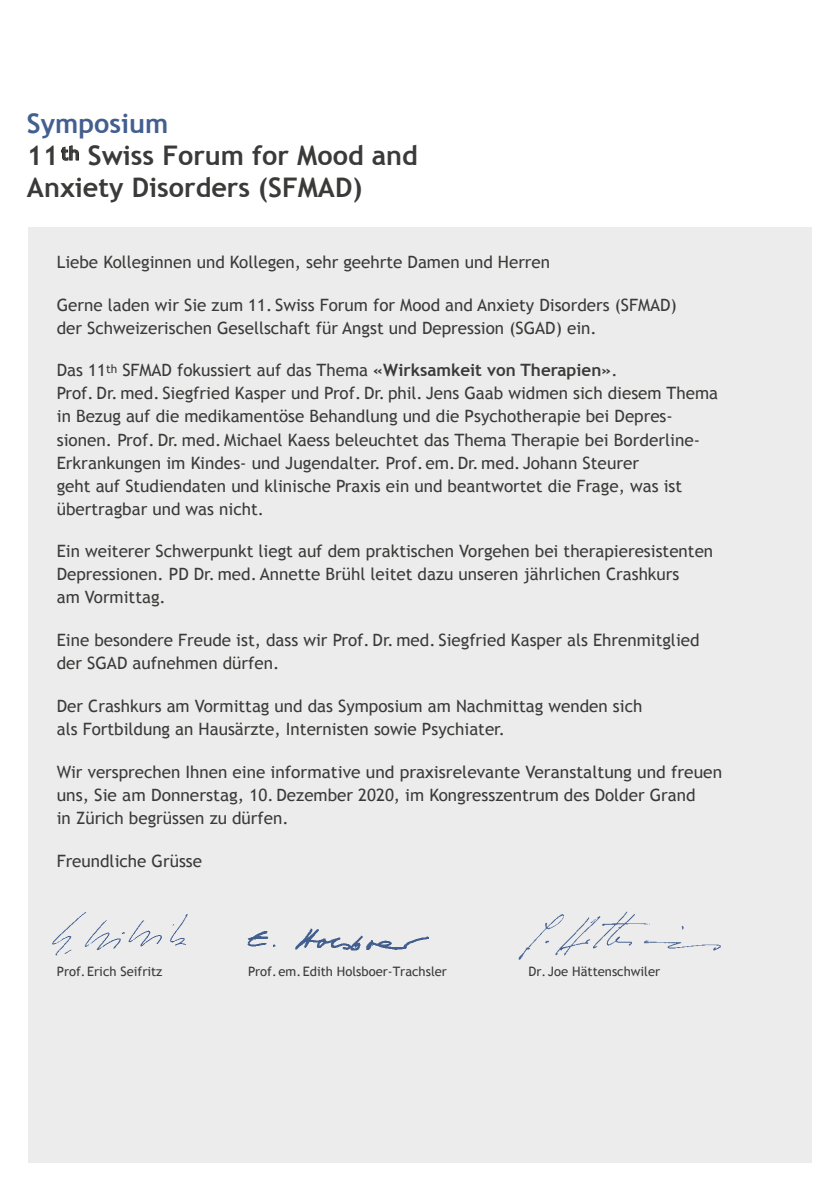
<style>
.page{position:relative;width:840px;height:1191px;background:#fff}
.page>*{position:absolute;margin:0;border:0;box-sizing:border-box;transform-origin:0 0}
.t1{font:700 27px/32px "Trebuchet MS";color:#3a3a39}
.t2{font:17px/23px "Trebuchet MS";color:#3a3a39}
.t3{font:13px "Trebuchet MS";color:#3a3a39}
.s1{color:#425f90}
.s2{font-weight:700}
</style>
<div class="page">
<div style="left:28px;top:227px;width:783px;height:935px;background:#ececec"></div>
<img style="left:52px;top:912px;width:136px;height:44px">
<img style="left:247px;top:928px;width:181px;height:23px">
<img style="left:518px;top:911px;width:203px;height:49px">
<h1 class="t1" style="left:27px;top:108px;width:392px"><span class="s1">Symposium<br></span>11<sup>th</sup> Swiss Forum for Mood and<br>Anxiety Disorders (SFMAD)</h1>
<p class="t2" style="left:57px;top:250px;width:494px">Liebe Kolleginnen und Kollegen, sehr geehrte Damen und Herren</p>
<p class="t2" style="left:57px;top:293px;width:621px">Gerne laden wir Sie zum 11. Swiss Forum for Mood and Anxiety Disorders (SFMAD) der Schweizerischen Gesellschaft für Angst und Depression (SGAD) ein.</p>
<p class="t2" style="left:57px;top:359px;width:662px">Das 11<sup>th</sup> SFMAD fokussiert auf das Thema <span class="s2">«Wirksamkeit von Therapien»</span>.<br>Prof. Dr. med. Siegfried Kasper und Prof. Dr. phil. Jens Gaab widmen sich diesem Thema in Bezug auf die medikamentöse Behandlung und die Psychotherapie bei Depres&shy;sionen. Prof. Dr. med. Michael Kaess beleuchtet das Thema Therapie bei Borderline-Erkrankungen im Kindes- und Jugendalter. Prof.em.Dr.med. Johann Steurer<br>geht auf Studiendaten und klinische Praxis ein und beantwortet die Frage, was ist übertragbar und was nicht.</p>
<p class="t2" style="left:57px;top:540px;width:657px">Ein weiterer Schwerpunkt liegt auf dem praktischen Vorgehen bei therapieresistenten<br>Depressionen. PD Dr. med. Annette Brühl leitet dazu unseren jährlichen Crashkurs<br>am Vormittag.</p>
<p class="t2" style="left:57px;top:629px;width:644px">Eine besondere Freude ist, dass wir Prof. Dr. med. Siegfried Kasper als Ehrenmitglied der SGAD aufnehmen dürfen.</p>
<p class="t2" style="left:57px;top:695px;width:586px">Der Crashkurs am Vormittag und das Symposium am Nachmittag wenden sich als Fortbildung an Hausärzte, Internisten sowie Psychiater.</p>
<p class="t2" style="left:57px;top:760px;width:666px">Wir versprechen Ihnen eine informative und praxisrelevante Veranstaltung und freuen uns, Sie am Donnerstag, 10. Dezember 2020, im Kongresszentrum des Dolder Grand<br>in Zürich begrüssen zu dürfen.</p>
<p class="t2" style="left:57px;top:849px;width:147px">Freundliche Grüsse</p>
<p class="t3" style="left:57px;top:963px;width:107px">Prof.Erich Seifritz</p>
<p class="t3" style="left:248px;top:963px;width:200px">Prof.em.Edith Holsboer-Trachsler</p>
<p class="t3" style="left:528px;top:963px;width:133px">Dr. Joe Hättenschwiler</p>
</div>
